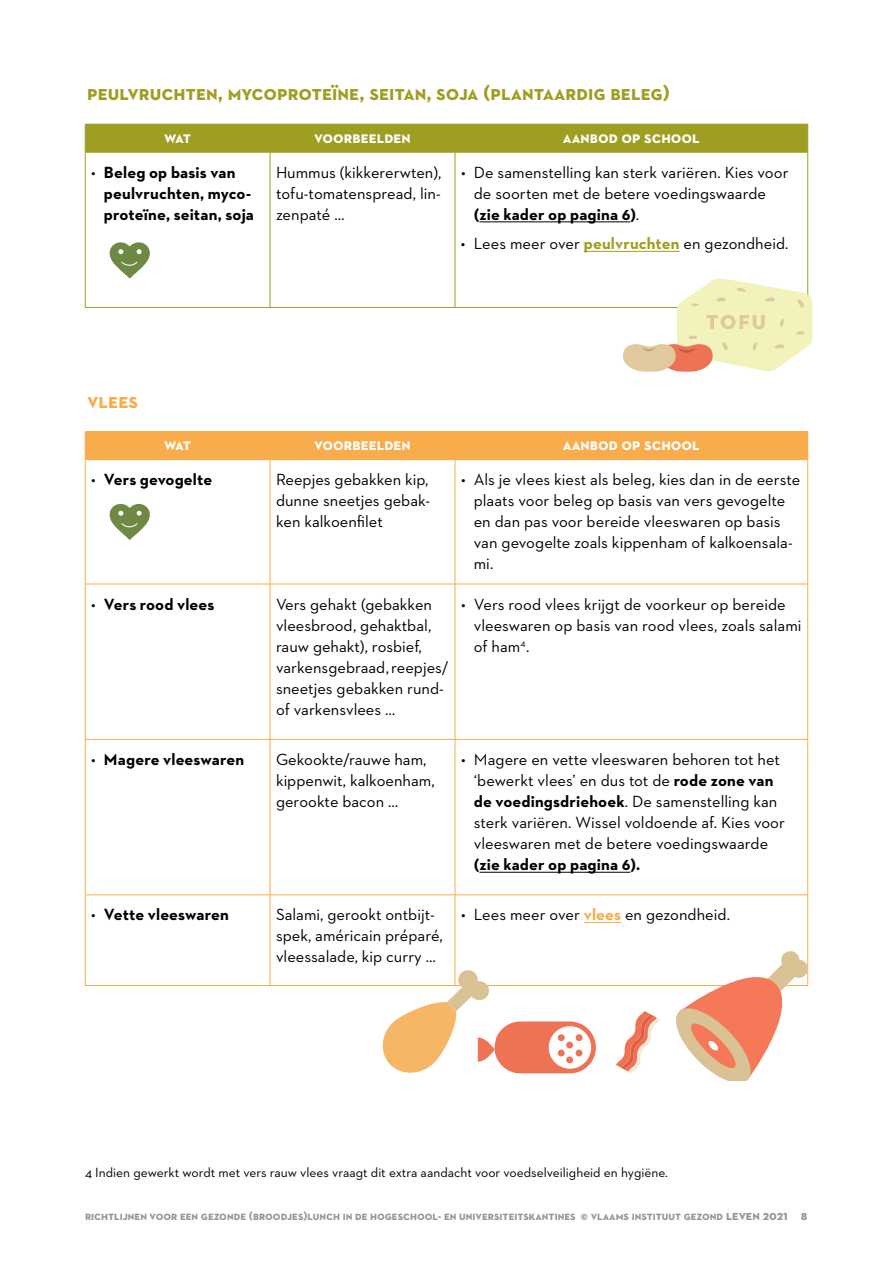
<style>
.page{position:relative;width:893px;height:1263px;background:#fff}
.page>*{position:absolute;margin:0;border:0;box-sizing:border-box;transform-origin:0 0}
.t1{font:700 21px "Neutraface 2 Text";color:#9e9e22}
.t2{font:700 21px "Neutraface 2 Text";color:#f8ac4b}
.t3{font:16.5px/21px "Neutraface 2 Text";color:#000}
.t4{font:700 16.5px/21px "Neutraface 2 Text";letter-spacing:.005em;color:#000}
.t5{font:700 16.5px "Neutraface 2 Text";color:#fff}
.t6{font:13.5px "Neutraface 2 Text";color:#000}
.t7{font:700 12px "Neutraface 2 Text";color:#959494}
.s1{font-weight:400}
.s2{font-weight:700}
.s3{font-weight:700;color:#9e9e22}
.s4{font-weight:700;color:#f8ac4b}
.s5{font-size:13.5px}
</style>
<div class="page">
<hr style="left:85px;top:152px;width:1px;height:155px;background:#9e9e22">
<hr style="left:807px;top:152px;width:1px;height:155px;background:#9e9e22">
<hr style="left:85px;top:307px;width:185px;height:1px;background:#9e9e22">
<hr style="left:455px;top:307px;width:353px;height:1px;background:#9e9e22">
<hr style="left:85px;top:151px;width:185px;height:2px;background:#9e9e22">
<hr style="left:270px;top:151px;width:185px;height:2px;background:#9e9e22">
<hr style="left:455px;top:151px;width:352px;height:2px;background:#9e9e22">
<div style="left:85px;top:124px;width:723px;height:28px;background:#9e9e22"></div>
<hr style="left:270px;top:152px;width:1px;height:155px;background:#9e9e22">
<hr style="left:455px;top:152px;width:1px;height:155px;background:#9e9e22">
<hr style="left:270px;top:307px;width:185px;height:1px;background:#9e9e22">
<hr style="left:479px;top:222px;width:151px;height:1px;background:#000">
<hr style="left:584px;top:251px;width:96px;height:1px;background:#9e9e22">
<hr style="left:85px;top:459px;width:185px;height:1px;background:#f8ac4b">
<hr style="left:270px;top:459px;width:185px;height:1px;background:#f8ac4b">
<hr style="left:455px;top:459px;width:352px;height:1px;background:#f8ac4b">
<hr style="left:85px;top:459px;width:1px;height:125px;background:#f8ac4b">
<hr style="left:807px;top:459px;width:1px;height:125px;background:#f8ac4b">
<hr style="left:85px;top:584px;width:185px;height:1px;background:#f8ac4b">
<hr style="left:85px;top:584px;width:1px;height:155px;background:#f8ac4b">
<hr style="left:455px;top:584px;width:353px;height:1px;background:#f8ac4b">
<hr style="left:807px;top:584px;width:1px;height:155px;background:#f8ac4b">
<hr style="left:85px;top:739px;width:185px;height:1px;background:#f8ac4b">
<hr style="left:85px;top:740px;width:1px;height:155px;background:#f8ac4b">
<hr style="left:455px;top:739px;width:353px;height:1px;background:#f8ac4b">
<hr style="left:807px;top:740px;width:1px;height:155px;background:#f8ac4b">
<hr style="left:85px;top:894px;width:185px;height:1px;background:#f8ac4b">
<hr style="left:85px;top:895px;width:1px;height:90px;background:#f8ac4b">
<hr style="left:455px;top:894px;width:353px;height:1px;background:#f8ac4b">
<hr style="left:807px;top:895px;width:1px;height:90px;background:#f8ac4b">
<hr style="left:85px;top:985px;width:185px;height:1px;background:#f8ac4b">
<hr style="left:455px;top:985px;width:353px;height:1px;background:#f8ac4b">
<div style="left:85px;top:431px;width:723px;height:28px;background:#f8ac4b"></div>
<hr style="left:270px;top:459px;width:1px;height:125px;background:#f8ac4b">
<hr style="left:455px;top:459px;width:1px;height:125px;background:#f8ac4b">
<hr style="left:270px;top:584px;width:185px;height:1px;background:#f8ac4b">
<hr style="left:270px;top:584px;width:1px;height:155px;background:#f8ac4b">
<hr style="left:455px;top:584px;width:1px;height:155px;background:#f8ac4b">
<hr style="left:270px;top:739px;width:185px;height:1px;background:#f8ac4b">
<hr style="left:270px;top:740px;width:1px;height:155px;background:#f8ac4b">
<hr style="left:455px;top:740px;width:1px;height:155px;background:#f8ac4b">
<hr style="left:270px;top:894px;width:185px;height:1px;background:#f8ac4b">
<hr style="left:270px;top:895px;width:1px;height:90px;background:#f8ac4b">
<hr style="left:455px;top:895px;width:1px;height:90px;background:#f8ac4b">
<hr style="left:270px;top:985px;width:185px;height:1px;background:#f8ac4b">
<hr style="left:479px;top:872px;width:151px;height:1px;background:#000">
<hr style="left:584px;top:922px;width:37px;height:1px;background:#f8ac4b">
<svg style="left:616px;top:1011px;width:44px;height:62px"></svg>
<svg style="left:676px;top:951px;width:132px;height:130px"></svg>
<svg style="left:382px;top:969px;width:214px;height:105px"></svg>
<svg style="left:110px;top:504px;width:40px;height:36px"></svg>
<svg style="left:110px;top:242px;width:40px;height:37px"></svg>
<svg style="left:623px;top:279px;width:190px;height:93px"></svg>
<p class="t1" style="left:87px;top:80px;width:584px">peulvruchten, mycoproteïne, seitan, soja (plantaardig beleg)</p>
<p class="t5" style="left:164px;top:127px;width:28px">wat</p>
<p class="t5" style="left:314px;top:127px;width:98px">voorbeelden</p>
<p class="t5" style="left:563px;top:127px;width:139px">aanbod op school</p>
<p class="t4" style="left:104px;top:161px;width:151px;text-indent:-13px"><span class="s1">•</span> Beleg op basis van peulvruchten, myco&shy;proteïne, seitan, soja</p>
<p class="t3" style="left:276px;top:161px;width:167px;text-align:justify">Hummus (kikkererwten), tofu-tomatenspread, lin&shy;zenpaté …</p>
<p class="t3" style="left:474px;top:161px;width:316px;text-indent:-13px">• De samenstelling kan sterk variëren. Kies voor de soorten met de betere voedingswaarde <span class="s2">(zie kader op pagina 6)</span>.</p>
<p class="t3" style="left:461px;top:233px;width:329px">• Lees meer over <span class="s3">peulvruchten</span> en gezondheid.</p>
<p class="t2" style="left:87px;top:387px;width:52px">vlees</p>
<p class="t5" style="left:164px;top:434px;width:28px">wat</p>
<p class="t5" style="left:314px;top:434px;width:98px">voorbeelden</p>
<p class="t5" style="left:563px;top:434px;width:139px">aanbod op school</p>
<p class="t4" style="left:91px;top:469px;width:123px"><span class="s1">•</span> Vers gevogelte</p>
<p class="t3" style="left:276px;top:469px;width:156px;text-align:justify">Reepjes gebakken kip, dunne sneetjes gebak&shy;ken kalkoenfilet</p>
<p class="t3" style="left:474px;top:469px;width:328px;text-indent:-13px">• Als je vlees kiest als beleg, kies dan in de eerste plaats voor beleg op basis van vers gevogelte en dan pas voor bereide vleeswaren op basis van gevogelte zoals kippenham of kalkoensala&shy;mi.</p>
<p class="t4" style="left:91px;top:593px;width:125px"><span class="s1">•</span> Vers rood vlees</p>
<p class="t3" style="left:276px;top:593px;width:174px">Vers gehakt (gebakken vleesbrood, gehaktbal, rauw gehakt), rosbief, varkensgebraad, reepjes/ sneetjes gebakken rund&shy;of varkensvlees …</p>
<p class="t3" style="left:474px;top:593px;width:329px;text-indent:-13px">• Vers rood vlees krijgt de voorkeur op bereide vleeswaren op basis van rood vlees, zoals salami of ham<sup>4</sup>.</p>
<p class="t4" style="left:91px;top:749px;width:155px"><span class="s1">•</span> Magere vleeswaren</p>
<p class="t3" style="left:276px;top:749px;width:160px">Gekookte/rauwe ham, kippenwit, kalkoenham, gerookte bacon …</p>
<p class="t3" style="left:474px;top:749px;width:313px;text-indent:-13px">• Magere en vette vleeswaren behoren tot het ‘bewerkt vlees’ en dus tot de <span class="s2">rode zone van de voedingsdriehoek</span>. De samenstelling kan sterk variëren. Wissel voldoende af. Kies voor vleeswaren met de betere voedingswaarde</p>
<p class="t4" style="left:474px;top:854px;width:168px">(zie kader op pagina 6).</p>
<p class="t4" style="left:91px;top:904px;width:139px"><span class="s1">•</span> Vette vleeswaren</p>
<p class="t3" style="left:276px;top:904px;width:168px">Salami, gerookt ontbijt&shy;spek, américain préparé, vleessalade, kip curry …</p>
<p class="t3" style="left:461px;top:904px;width:271px">• Lees meer over <span class="s4">vlees</span> en gezondheid.</p>
<p class="t6" style="left:85px;top:1164px;width:584px">4 Indien gewerkt wordt met vers rauw vlees vraagt dit extra aandacht voor voedselveiligheid en hygiëne.</p>
<p class="t7" style="left:85px;top:1208px;width:724px">richtlijnen voor een gezonde (broodjes)lunch in de hogeschool- en universiteitskantines © vlaams instituut gezond <span class="s5">leven 2021 8</span></p>
</div>
